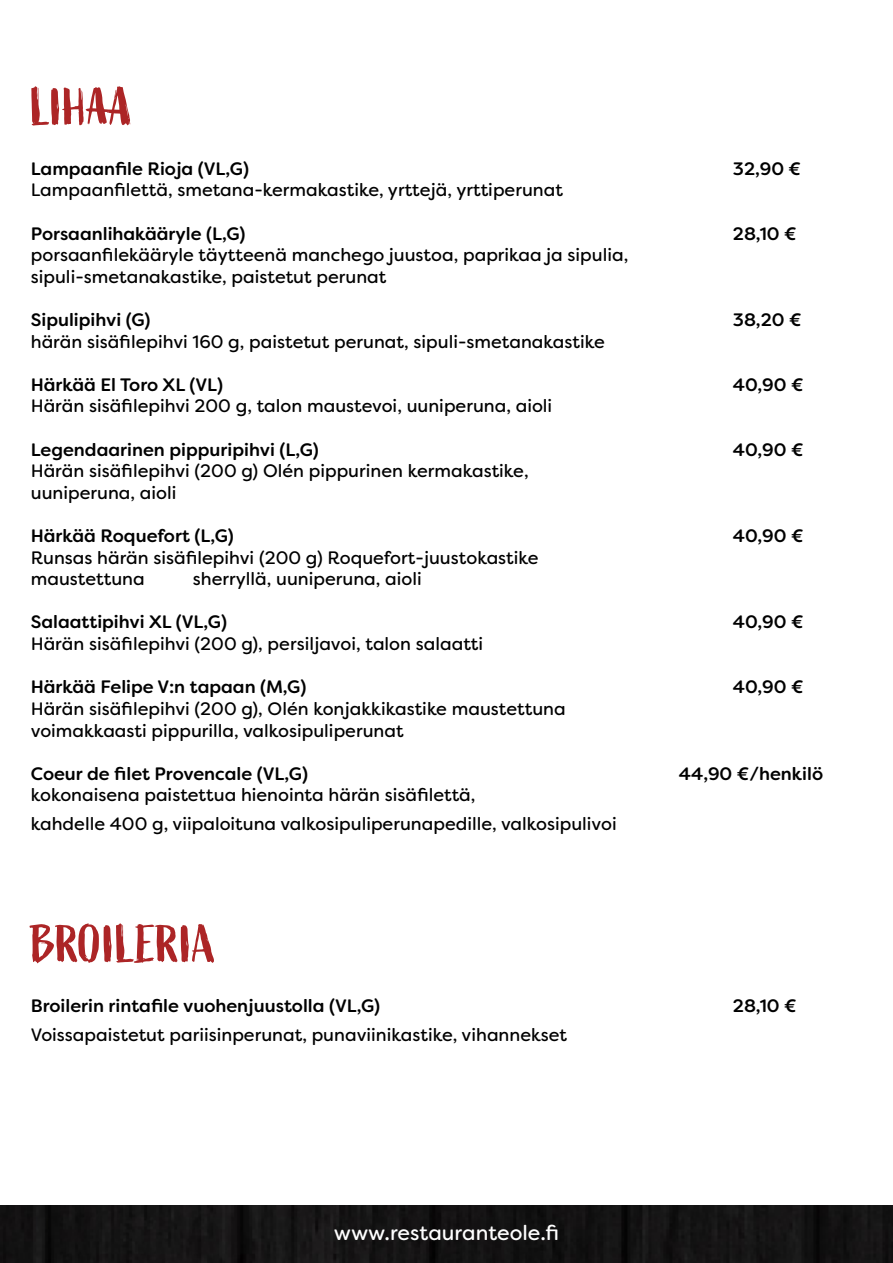
<style>
.page{position:relative;width:893px;height:1263px;background:#fff}
.page>*{position:absolute;margin:0;border:0;box-sizing:border-box;transform-origin:0 0}
.t1{font:52.5px "Active";letter-spacing:-.005em;color:#ac2526}
.t2{font:21px "Filson Soft";color:#fff}
.t3{font:18px/21.6px "Filson Soft";color:#000}
.t4{font:500 18px "Filson Soft";color:#000}
</style>
<div class="page">
<img style="left:0;top:1205px;width:893px;height:58px">
<h1 class="t1" style="left:31px;top:77px;width:103px">LIHAA</h1>
<p class="t4" style="left:31px;top:157px;width:220px">Lampaanfile Rioja (VL,G)</p>
<p class="t4" style="left:733px;top:157px;width:70px">32,90 €</p>
<p class="t3" style="left:31px;top:179px;width:534px">Lampaanfilettä, smetana-kermakastike, yrttejä, yrttiperunat</p>
<p class="t4" style="left:31px;top:222px;width:216px">Porsaanlihakääryle (L,G)</p>
<p class="t4" style="left:733px;top:222px;width:65px">28,10 €</p>
<p class="t3" style="left:31px;top:244px;width:599px">porsaanfilekääryle täytteenä manchego juustoa, paprikaa ja sipulia, sipuli-smetanakastike, paistetut perunat</p>
<p class="t4" style="left:31px;top:308px;width:121px">Sipulipihvi (G)</p>
<p class="t4" style="left:733px;top:308px;width:70px">38,20 €</p>
<p class="t3" style="left:31px;top:330px;width:575px">härän sisäfilepihvi 160 g, paistetut perunat, sipuli-smetanakastike</p>
<p class="t4" style="left:31px;top:373px;width:194px">Härkää El Toro XL (VL)</p>
<p class="t4" style="left:733px;top:373px;width:72px">40,90 €</p>
<p class="t3" style="left:31px;top:395px;width:523px">Härän sisäfilepihvi 200 g, talon maustevoi, uuniperuna, aioli</p>
<p class="t4" style="left:31px;top:438px;width:289px">Legendaarinen pippuripihvi (L,G)</p>
<p class="t4" style="left:733px;top:438px;width:72px">40,90 €</p>
<p class="t3" style="left:31px;top:460px;width:499px">Härän sisäfilepihvi (200 g) Olén pippurinen kermakastike, uuniperuna, aioli</p>
<p class="t4" style="left:31px;top:524px;width:205px">Härkää Roquefort (L,G)</p>
<p class="t4" style="left:733px;top:524px;width:72px">40,90 €</p>
<p class="t3" style="left:31px;top:546px;width:509px">Runsas härän sisäfilepihvi (200 g) Roquefort-juustokastike maustettuna</p>
<p class="t3" style="left:193px;top:568px;width:230px">sherryllä, uuniperuna, aioli</p>
<p class="t4" style="left:31px;top:611px;width:198px">Salaattipihvi XL (VL,G)</p>
<p class="t4" style="left:733px;top:611px;width:72px">40,90 €</p>
<p class="t3" style="left:31px;top:633px;width:454px">Härän sisäfilepihvi (200 g), persiljavoi, talon salaatti</p>
<p class="t4" style="left:31px;top:675px;width:277px">Härkää Felipe V:n tapaan (M,G)</p>
<p class="t4" style="left:733px;top:675px;width:72px">40,90 €</p>
<p class="t3" style="left:31px;top:698px;width:536px">Härän sisäfilepihvi (200 g), Olén konjakkikastike maustettuna voimakkaasti pippurilla, valkosipuliperunat</p>
<p class="t4" style="left:31px;top:762px;width:279px">Coeur de filet Provencale (VL,G)</p>
<p class="t4" style="left:679px;top:762px;width:146px">44,90 €/henkilö</p>
<p class="t3" style="left:31px;top:780px;width:587px;line-height:28.8px">kokonaisena paistettua hienointa härän sisäfilettä,<br>kahdelle 400 g, viipaloituna valkosipuliperunapedille, valkosipulivoi</p>
<h1 class="t1" style="left:31px;top:914px;width:186px">BROILERIA</h1>
<p class="t4" style="left:31px;top:994px;width:351px">Broilerin rintafile vuohenjuustolla (VL,G)</p>
<p class="t4" style="left:733px;top:994px;width:65px">28,10 €</p>
<p class="t3" style="left:31px;top:1023px;width:538px">Voissapaistetut pariisinperunat, punaviinikastike, vihannekset</p>
<p class="t2" style="left:334px;top:1219px;width:227px">www.restauranteole.fi</p>
</div>
